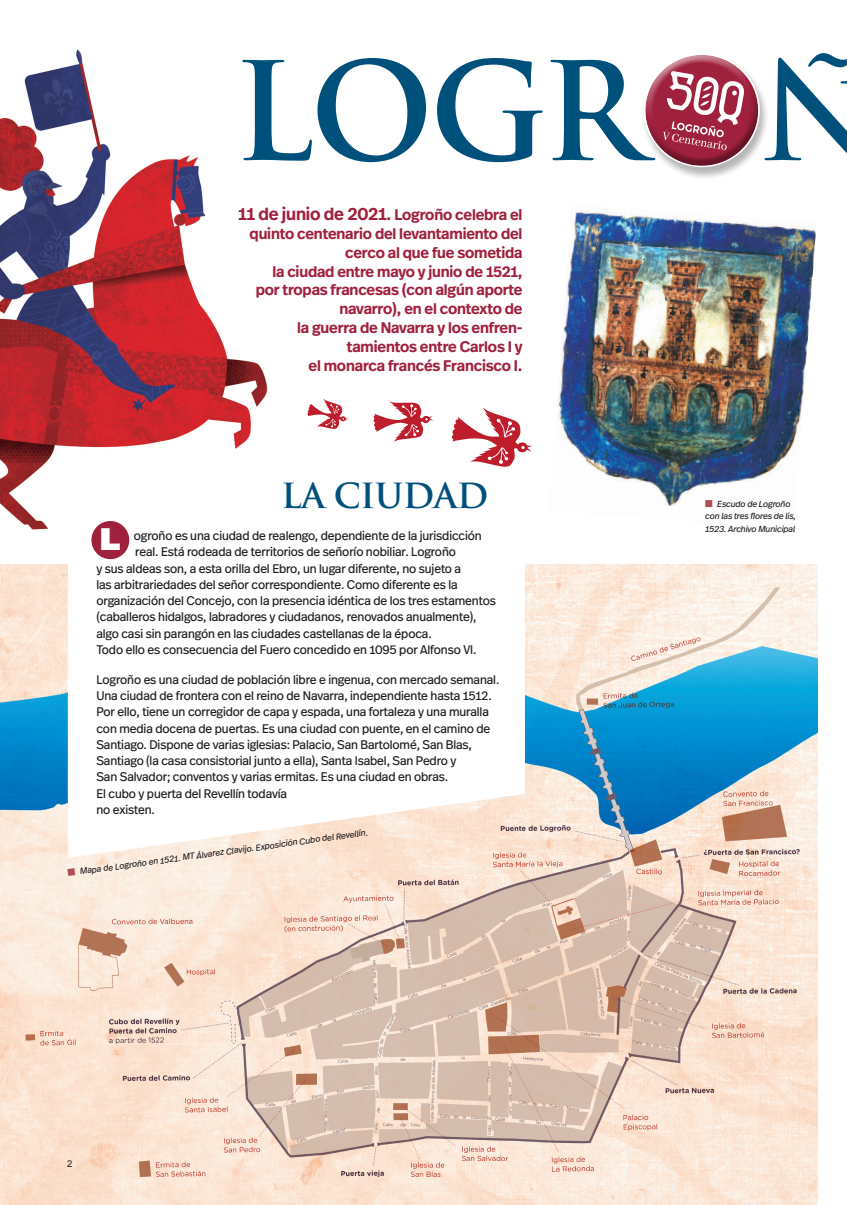
<style>
.page{position:relative;width:847px;height:1205px;background:#fff}
.page>*{position:absolute;margin:0;border:0;box-sizing:border-box;transform-origin:0 0}
.t1{font:700 33.75px "Trajan Pro";letter-spacing:-.02em;color:#00507c}
.t2{font:900 31.25px "Frutiger LT Std";color:#fff}
.t3{font:600 15.38px/18.8px "Real Head Pro";letter-spacing:-.01em;color:#a0213d;text-align:right}
.t4{font:12.5px/16.2px "Real Head Pro";letter-spacing:-.01em;color:#231f20}
.t5{font:9.38px "Arial";color:#231f20}
.t6{font:italic 8.75px/12.1px "Real Head Pro";letter-spacing:-.01em;color:#231f20}
.s1{font-size:17.5px}
.s2{font-size:16.25px}
.s3{color:#af4f54}
</style>
<div class="page">
<img style="left:0;top:49px;width:268px;height:481px">
<img style="left:0;top:564px;width:817px;height:641px">
<svg style="left:68px;top:509px;width:457px;height:349px"></svg>
<div style="left:91px;top:521px;width:38px;height:38px;background:#a0213d;border-radius:50%"></div>
<img style="left:558px;top:212px;width:258px;height:294px">
<svg style="left:242px;top:53px;width:605px;height:114px"></svg>
<div style="left:641px;top:54px;width:128px;height:126px;background:#fff"></div>
<svg style="left:636px;top:53px;width:130px;height:124px"></svg>
<svg style="left:451px;top:408px;width:81px;height:59px"></svg>
<svg style="left:373px;top:401px;width:60px;height:41px"></svg>
<svg style="left:307px;top:399px;width:41px;height:30px"></svg>
<p class="t3" style="left:238px;top:205px;width:286px"><span class="s1">11 de junio de 2021</span><span class="s2">.</span> Logroño celebra el quinto centenario del levantamiento del cerco al que fue sometida<br>la ciudad entre mayo y junio de 1521,<br>por tropas francesas (con algún aporte navarro), en el contexto de<br>la guerra de Navarra y los enfren&shy;tamientos entre Carlos I y<br>el monarca francés Francisco I.</p>
<h1 class="t1" style="left:281px;top:475px;width:209px">LA CIUDAD</h1>
<h2 class="t2" style="left:100px;top:520px;width:22px">L</h2>
<p class="t4" style="left:134px;top:527px;width:349px">ogroño es una ciudad de realengo, dependiente de la jurisdicción</p>
<p class="t4" style="left:135px;top:543px;width:322px">real. Está rodeada de territorios de señorío nobiliar. Logroño</p>
<p class="t4" style="left:96px;top:560px;width:366px">y sus aldeas son, a esta orilla del Ebro, un lugar diferente, no sujeto a</p>
<p class="t4" style="left:96px;top:576px;width:363px">las arbitrariedades del señor correspondiente. Como diferente es la</p>
<p class="t4" style="left:96px;top:592px;width:401px">organización del Concejo, con la presencia idéntica de los tres estamentos</p>
<p class="t4" style="left:96px;top:608px;width:381px">(caballeros hidalgos, labradores y ciudadanos, renovados anualmente),</p>
<p class="t4" style="left:96px;top:625px;width:337px">algo casi sin parangón en las ciudades castellanas de la época.</p>
<p class="t4" style="left:96px;top:641px;width:381px">Todo ello es consecuencia del Fuero concedido en 1095 por Alfonso VI.</p>
<p class="t4" style="left:96px;top:671px;width:404px">Logroño es una ciudad de población libre e ingenua, con mercado semanal.<br>Una ciudad de frontera con el reino de Navarra, independiente hasta 1512.<br>Por ello, tiene un corregidor de capa y espada, una fortaleza y una muralla con media docena de puertas. Es una ciudad con puente, en el camino de Santiago. Dispone de varias iglesias: Palacio, San Bartolomé, San Blas, Santiago (la casa consistorial junto a ella), Santa Isabel, San Pedro y<br>San Salvador; conventos y varias ermitas. Es una ciudad en obras.<br>El cubo y puerta del Revellín todavía<br>no existen.</p>
<p class="t6" style="left:67px;top:867px;width:304px;rotate:-8deg"><span class="s3">■</span> Mapa de Logroño en 1521. MT Álvarez Clavijo. Exposición Cubo del Revellín.</p>
<p class="t5" style="left:67px;top:1158px;width:7px">2</p>
<p class="t6" style="left:705px;top:498px;width:92px"><span class="s3">■</span> Escudo de Logroño con las tres flores de lis,<br>1523. Archivo Municipal</p>
</div>
